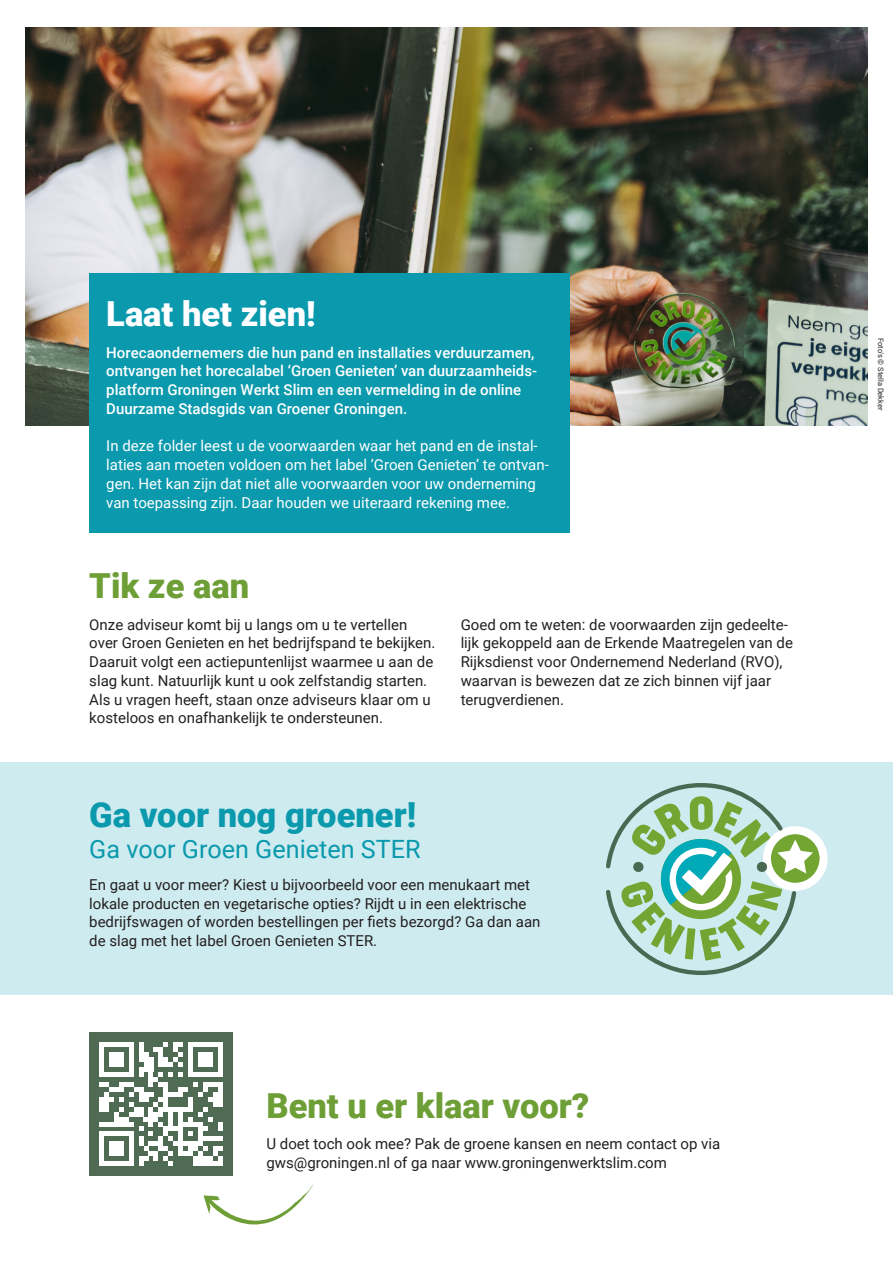
<style>
.page{position:relative;width:893px;height:1263px;background:#fff}
.page>*{position:absolute;margin:0;border:0;box-sizing:border-box;transform-origin:0 0}
.t1{font:900 34.5px "Roboto";color:#6e9f36}
.t2{font:900 34.5px "Roboto";color:#0a99ad}
.t3{font:900 34.5px "Roboto";color:#fff}
.t4{font:25.2px "Roboto";color:#0a99ad}
.PLATTE_TEKST_BOLD{font:15px/18.8px "Roboto";color:#231f20}
.t5{font:15px/18.8px "Roboto";color:#fff}
.t6{font:500 15px/18.8px "Roboto";color:#fff}
.PLATTE_TEKST_BOLD-2{font:7.5px "Roboto";color:#231f20}
</style>
<div class="page">
<div style="left:0;top:762px;width:893px;height:232px;background:#ceebef"></div>
<div style="left:89px;top:1033px;width:143px;height:143px;background:#4f6b54"></div>
<img style="left:26px;top:28px;width:841px;height:397px">
<div style="left:89px;top:273px;width:481px;height:260px;background:#0a99ad"></div>
<svg style="left:204px;top:1184px;width:110px;height:40px"></svg>
<svg style="left:766px;top:829px;width:58px;height:58px"></svg>
<div style="left:763px;top:826px;width:65px;height:65px;border:8px solid #fff;border-radius:50%"></div>
<svg style="left:606px;top:783px;width:207px;height:193px"></svg>
<svg style="left:99px;top:1042px;width:124px;height:124px"></svg>
<div style="left:99px;top:1161px;width:35px;height:5px;background:#fff"></div>
<div style="left:109px;top:1141px;width:15px;height:15px;background:#fff"></div>
<p class="t3" style="left:106px;top:290px;width:211px">Laat het zien!</p>
<p class="t6" style="left:106px;top:342px;width:432px">Horecaondernemers die hun pand en installaties verduurzamen, ontvangen het horecalabel ‘Groen Genieten’ van duurzaamheids&shy;platform Groningen Werkt Slim en een vermelding in de online Duurzame Stadsgids van Groener Groningen.</p>
<p class="t5" style="left:106px;top:436px;width:444px">In deze folder leest u de voorwaarden waar het pand en de instal&shy;laties aan moeten voldoen om het label ‘Groen Genieten’ te ontvan&shy;gen. Het kan zijn dat niet alle voorwaarden voor uw onderneming van toepassing zijn. Daar houden we uiteraard rekening mee.</p>
<p class="t1" style="left:89px;top:562px;width:161px">Tik ze aan</p>
<p class="PLATTE_TEKST_BOLD" style="left:89px;top:614px;width:348px">Onze adviseur komt bij u langs om u te vertellen over Groen Genieten en het bedrijfspand te bekijken.<br>Daaruit volgt een actiepuntenlijst waarmee u aan de slag kunt. Natuurlijk kunt u ook zelfstandig starten.<br>Als u vragen heeft, staan onze adviseurs klaar om u kosteloos en onafhankelijk te ondersteunen.</p>
<p class="PLATTE_TEKST_BOLD" style="left:461px;top:614px;width:334px">Goed om te weten: de voorwaarden zijn gedeelte&shy;lijk gekoppeld aan de Erkende Maatregelen van de Rijksdienst voor Ondernemend Nederland (RVO), waarvan is bewezen dat ze zich binnen vijf jaar terugverdienen.</p>
<p class="t2" style="left:89px;top:791px;width:328px">Ga voor nog groener!</p>
<p class="t4" style="left:89px;top:832px;width:333px">Ga voor Groen Genieten STER</p>
<p class="PLATTE_TEKST_BOLD" style="left:89px;top:874px;width:453px">En gaat u voor meer? Kiest u bijvoorbeeld voor een menukaart met lokale producten en vegetarische opties? Rijdt u in een elektrische bedrijfswagen of worden bestellingen per fiets bezorgd? Ga dan aan de slag met het label Groen Genieten STER.</p>
<p class="t1" style="left:266px;top:1081px;width:325px">Bent u er klaar voor?</p>
<p class="PLATTE_TEKST_BOLD" style="left:266px;top:1134px;width:455px">U doet toch ook mee? Pak de groene kansen en neem contact op via gws@groningen.nl of ga naar www.groningenwerktslim.com</p>
<p class="PLATTE_TEKST_BOLD-2" style="left:886px;top:338px;width:74px;rotate:90deg">Foto's © Stella Dekker</p>
</div>
